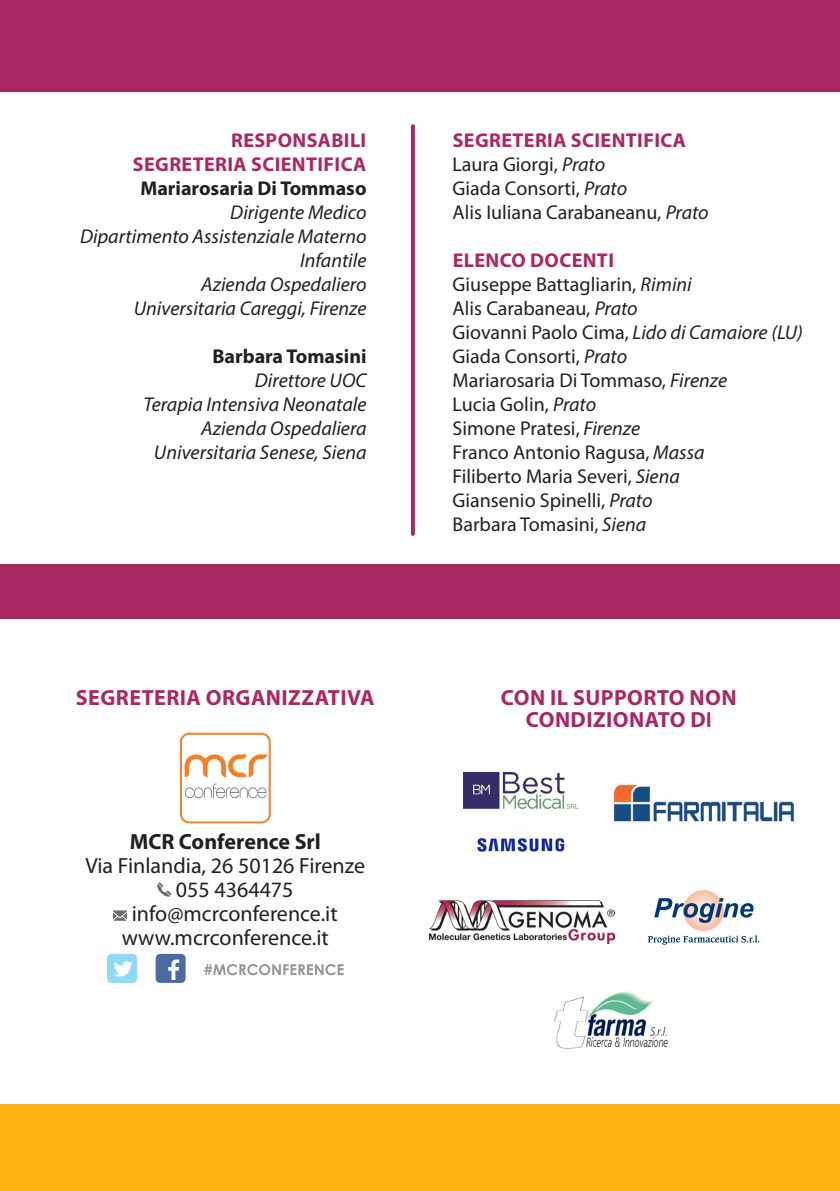
<style>
.page{position:relative;width:840px;height:1191px;background:#fff}
.page>*{position:absolute;margin:0;border:0;box-sizing:border-box;transform-origin:0 0}
.t1{font:22px "Myriad Pro";color:#231f20}
.t2{font:700 22px "Myriad Pro";letter-spacing:.02em;color:#ab2763}
.t3{font:700 22px "Myriad Pro";color:#231f20}
.t4{font:20px "Myriad Pro";color:#231f20}
.t5{font:italic 20px/24px "Myriad Pro";color:#231f20;text-align:right}
.t6{font:700 20px "Myriad Pro";letter-spacing:.02em;color:#ab2763}
.t7{font:700 20px "Myriad Pro";color:#231f20}
.s1{font-style:italic}
.s2{font-stretch:condensed}
</style>
<div class="page">
<div style="left:0;top:0;width:839px;height:618px;background:#ab2763"></div>
<div style="left:0;top:93px;width:839px;height:471px;background:#fff"></div>
<svg style="left:157px;top:882px;width:14px;height:14px"></svg>
<svg style="left:113px;top:910px;width:14px;height:10px"></svg>
<svg style="left:204px;top:964px;width:139px;height:11px"></svg>
<div style="left:155px;top:954px;width:30px;height:29px;background:#4d6ba3;border-radius:4px"></div>
<svg style="left:168px;top:959px;width:11px;height:21px"></svg>
<div style="left:107px;top:953px;width:30px;height:30px;background:#8fd9f5;border-radius:5px"></div>
<svg style="left:114px;top:961px;width:19px;height:15px"></svg>
<svg style="left:180px;top:732px;width:90px;height:91px"></svg>
<svg style="left:410px;top:126px;width:4px;height:408px;background:#bd5786"></svg>
<div style="left:0;top:1104px;width:839px;height:87px;background:#fbb316"></div>
<svg style="left:648px;top:890px;width:111px;height:54px"></svg>
<img style="left:613px;top:784px;width:182px;height:38px">
<img style="left:554px;top:992px;width:114px;height:57px">
<img style="left:429px;top:900px;width:185px;height:43px">
<img style="left:463px;top:772px;width:116px;height:80px">
<p class="t6" style="left:231px;top:127px;width:137px">RESPONSABILI</p>
<p class="t6" style="left:133px;top:151px;width:235px">SEGRETERIA SCIENTIFICA</p>
<p class="t7" style="left:140px;top:175px;width:227px">Mariarosaria Di Tommaso</p>
<p class="t5" style="left:230px;top:200px;width:138px">Dirigente Medico</p>
<p class="t5" style="left:80px;top:224px;width:288px">Dipartimento Assistenziale Materno<br>Infantile</p>
<p class="t5" style="left:201px;top:272px;width:167px">Azienda Ospedaliero</p>
<p class="t5" style="left:134px;top:296px;width:234px">Universitaria Careggi, Firenze</p>
<p class="t7" style="left:212px;top:343px;width:155px">Barbara Tomasini</p>
<p class="t5" style="left:255px;top:368px;width:113px">Direttore UOC</p>
<p class="t5" style="left:143px;top:392px;width:224px">Terapia Intensiva Neonatale</p>
<p class="t5" style="left:201px;top:416px;width:167px">Azienda Ospedaliera</p>
<p class="t5" style="left:154px;top:440px;width:214px">Universitaria Senese, Siena</p>
<p class="t2" style="left:76px;top:683px;width:300px">SEGRETERIA ORGANIZZATIVA</p>
<p class="t3" style="left:130px;top:827px;width:193px">MCR Conference Srl</p>
<p class="t1" style="left:85px;top:853px;width:281px">Via Finlandia, 26 50126 Firenze</p>
<p class="t1" style="left:176px;top:877px;width:119px">055 4364475</p>
<p class="t1" style="left:132px;top:901px;width:207px">info@mcrconference.it</p>
<p class="t1" style="left:122px;top:925px;width:208px">www.mcrconference.it</p>
<p class="t6" style="left:452px;top:127px;width:235px">SEGRETERIA SCIENTIFICA</p>
<p class="t4" style="left:452px;top:153px;width:154px">Laura Giorgi, <span class="s1">Prato</span></p>
<p class="t4" style="left:452px;top:177px;width:176px">Giada Consorti, <span class="s1">Prato</span></p>
<p class="t4" style="left:452px;top:201px;width:257px">Alis Iuliana Carabaneanu, <span class="s1">Prato</span></p>
<p class="t6" style="left:452px;top:247px;width:163px">ELENCO DOCENTI</p>
<p class="t4" style="left:452px;top:273px;width:241px">Giuseppe Battagliarin, <span class="s1">Rimini</span></p>
<p class="t4" style="left:452px;top:297px;width:187px">Alis Carabaneau, <span class="s1">Prato</span></p>
<p class="t4" style="left:452px;top:321px;width:352px">Giovanni Paolo Cima, <span class="s1">Lido di Camaiore (LU)</span></p>
<p class="t4" style="left:452px;top:345px;width:176px">Giada Consorti, <span class="s1">Prato</span></p>
<p class="t4" style="left:452px;top:369px;width:276px">Mariarosaria Di Tommaso, <span class="s1">Firenze</span></p>
<p class="t4" style="left:452px;top:393px;width:145px">Lucia Golin, <span class="s1">Prato</span></p>
<p class="t4" style="left:452px;top:417px;width:189px">Simone Pratesi, <span class="s1">Firenze</span></p>
<p class="t4" style="left:452px;top:441px;width:253px">Franco Antonio Ragusa, <span class="s1">Massa</span></p>
<p class="t4" style="left:452px;top:465px;width:229px">Filiberto Maria Severi, <span class="s1">Siena</span></p>
<p class="t4" style="left:452px;top:489px;width:201px">Giansenio Spinelli, <span class="s1">Prato</span></p>
<p class="t4" style="left:452px;top:513px;width:195px">Barbara Tomasini, <span class="s1">Siena</span></p>
<p class="t2" style="left:500px;top:683px;width:237px">CON IL SUPPORTO NON</p>
<p class="t2" style="left:525px;top:705px;width:187px">CONDIZIONATO D<span class="s2">I</span></p>
</div>
